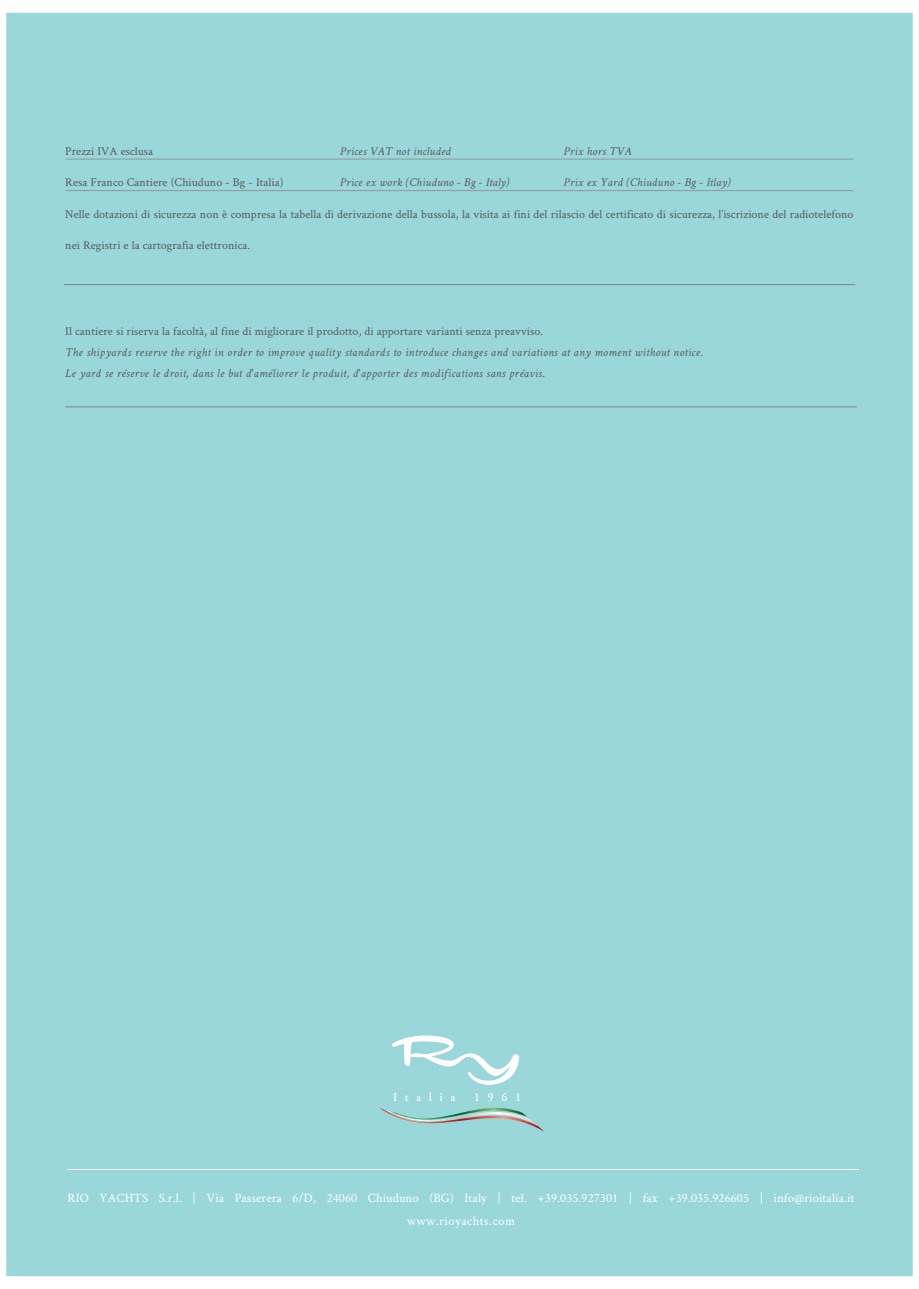
<style>
.page{position:relative;width:919px;height:1289px;background:#fff}
.page>*{position:absolute;margin:0;border:0;box-sizing:border-box;transform-origin:0 0}
.t1{font:12.75px/22.5px "Crimson Text";letter-spacing:.005em;color:#fff;text-align:center}
.t2{font:12px "Crimson Text";letter-spacing:.005em;color:#58595b}
.t3{font:italic 12px/21px "Crimson Text";letter-spacing:.03em;color:#58595b}
</style>
<div class="page">
<div style="left:6px;top:13px;width:906px;height:1263px;background:#9ad7db"></div>
<hr style="left:65px;top:159px;width:788px;height:1px;background:#939598">
<hr style="left:65px;top:190px;width:788px;height:1px;background:#939598">
<hr style="left:68px;top:1169px;width:790px;height:1px;background:#fff">
<hr style="left:64px;top:284px;width:791px;height:1px;background:#808285">
<hr style="left:65px;top:406px;width:791px;height:1px;background:#808285">
<img style="left:380px;top:1092px;width:164px;height:39px">
<svg style="left:392px;top:1035px;width:127px;height:50px"></svg>
<p class="t2" style="left:65px;top:142px;width:89px">Prezzi IVA esclusa</p>
<p class="t3" style="left:340px;top:140px;width:112px">Prices VAT not included</p>
<p class="t3" style="left:563px;top:140px;width:69px">Prix hors TVA</p>
<p class="t2" style="left:65px;top:174px;width:220px">Resa Franco Cantiere (Chiuduno - Bg - Italia)</p>
<p class="t3" style="left:340px;top:172px;width:171px">Price ex work (Chiuduno - Bg - Italy)</p>
<p class="t3" style="left:563px;top:172px;width:168px">Prix ex Yard (Chiuduno - Bg - Itlay)</p>
<p class="t2" style="left:65px;top:205px;width:789px">Nelle dotazioni di sicurezza non è compresa la tabella di derivazione della bussola, la visita ai fini del rilascio del certificato di sicurezza, l’iscrizione del radiotelefono</p>
<p class="t2" style="left:65px;top:237px;width:186px">nei Registri e la cartografia elettronica.</p>
<p class="t2" style="left:65px;top:323px;width:479px">Il cantiere si riserva la facoltà, al fine di migliorare il prodotto, di apportare varianti senza preavviso.</p>
<p class="t3" style="left:65px;top:342px;width:638px">The shipyards reserve the right in order to improve quality standards to introduce changes and variations at any moment without notice.<br>Le yard se réserve le droit, dans le but d'améliorer le produit, d'apporter des modifications sans préavis.</p>
<p class="t1" style="left:68px;top:1186px;width:788px">RIO YACHTS S.r.l. | Via Passerera 6/D, 24060 Chiuduno (BG) Italy | tel. +39.035.927301 | fax +39.035.926605 | info@rioitalia.it www.rioyachts.com</p>
</div>
